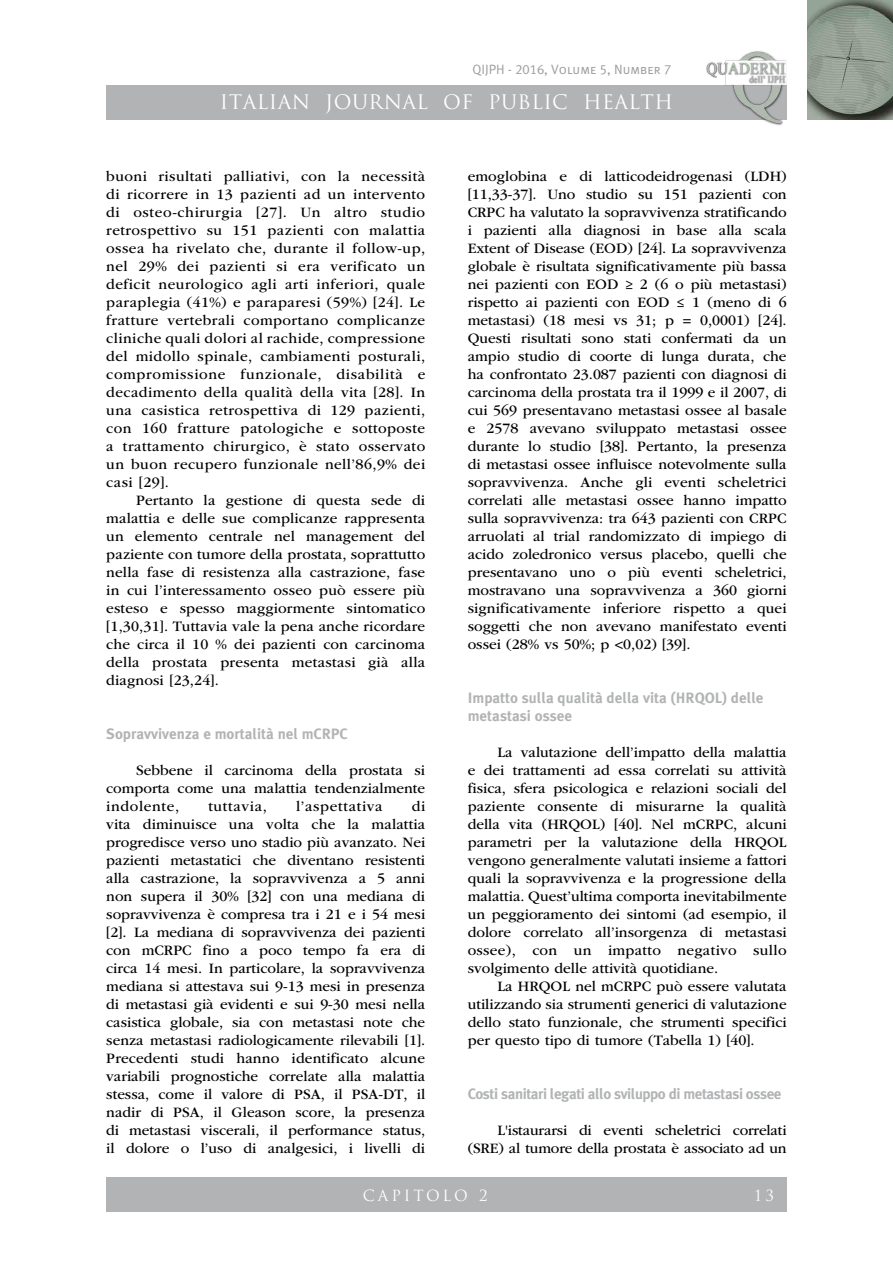
<style>
.page{position:relative;width:893px;height:1263px;background:#fff}
.page>*{position:absolute;margin:0;border:0;box-sizing:border-box;transform-origin:0 0}
.t1{font:19.5px "Trajan Pro";letter-spacing:.02em;color:#fff}
.t2{font:15px/18px "ITC Garamond Std";color:#000;text-align:justify}
.t3{font:700 15px/18px "Meta Plus";color:#b1b3b4}
.t4{font:700 15px "Meta Plus";letter-spacing:-.03em;color:#b1b3b4}
.t5{font:15px "ITC Garamond Std";letter-spacing:.045em;color:#000}
.t6{font:15px "Trajan Pro";letter-spacing:.19em;color:#fff}
.t7{font:13.5px "Meta Plus Normal Caps";color:#9c9e9f}
</style>
<div class="page">
<img style="left:808px;top:0;width:85px;height:119px">
<div style="left:106px;top:85px;width:681px;height:34px;background:#b1b3b4"></div>
<img style="left:701px;top:51px;width:86px;height:75px">
<div style="left:742px;top:1178px;width:45px;height:34px;background:#b1b3b4"></div>
<div style="left:106px;top:1178px;width:638px;height:34px;background:#b1b3b4"></div>
<p class="t7" style="left:472px;top:62px;width:201px">QIJPH - 2016, Volume 5, Number 7</p>
<h1 class="t1" style="left:220px;top:90px;width:455px">ITALIAN JOURNAL OF PUBLIC HEALTH</h1>
<p class="t2" style="left:106px;top:167px;width:321px">buoni risultati palliativi, con la necessità di ricorrere in 13 pazienti ad un intervento di osteo-chirurgia [27]. Un altro studio retrospettivo su 151 pazienti con malattia ossea ha rivelato che, durante il follow-up, nel 29% dei pazienti si era verificato un deficit neurologico agli arti inferiori, quale paraplegia (41%) e paraparesi (59%) [24]. Le fratture vertebrali comportano complicanze cliniche quali dolori al rachide, compressione del midollo spinale, cambiamenti posturali, compromissione funzionale, disabilità e decadimento della qualità della vita [28]. In una casistica retrospettiva di 129 pazienti, con 160 fratture patologiche e sottoposte a trattamento chirurgico, è stato osservato un buon recupero funzionale nell’86,9% dei casi [29].</p>
<p class="t2" style="left:106px;top:491px;width:321px;text-indent:30px">Pertanto la gestione di questa sede di malattia e delle sue complicanze rappresenta un elemento centrale nel management del paziente con tumore della prostata, soprattutto nella fase di resistenza alla castrazione, fase in cui l’interessamento osseo può essere più esteso e spesso maggiormente sintomatico [1,30,31]. Tuttavia vale la pena anche ricordare che circa il 10 % dei pazienti con carcinoma della prostata presenta metastasi già alla diagnosi [23,24].</p>
<p class="t3" style="left:106px;top:724px;width:243px">Sopravvivenza e mortalità nel mCRPC</p>
<p class="t2" style="left:106px;top:761px;width:320px;text-indent:30px">Sebbene il carcinoma della prostata si comporta come una malattia tendenzialmente indolente,</p>
<p class="t2" style="left:106px;top:797px;width:321px;text-indent:305px">di vita diminuisce una volta che la malattia progredisce verso uno stadio più avanzato. Nei pazienti metastatici che diventano resistenti alla castrazione, la sopravvivenza a 5 anni non supera il 30% [32] con una mediana di sopravvivenza è compresa tra i 21 e i 54 mesi [2]. La mediana di sopravvivenza dei pazienti con mCRPC fino a poco tempo fa era di circa 14 mesi. In particolare, la sopravvivenza mediana si attestava sui 9-13 mesi in presenza di metastasi già evidenti e sui 9-30 mesi nella casistica globale, sia con metastasi note che senza metastasi radiologicamente rilevabili [1].<br>Precedenti studi hanno identificato alcune variabili prognostiche correlate alla malattia stessa, come il valore di PSA, il PSA-DT, il nadir di PSA, il Gleason score, la presenza di metastasi viscerali, il performance status, il dolore o l’uso di analgesici, i livelli di</p>
<p class="t5" style="left:208px;top:798px;width:60px">tuttavia,</p>
<p class="t5" style="left:296px;top:798px;width:88px">l’aspettativa</p>
<p class="t2" style="left:468px;top:167px;width:321px">emoglobina e di latticodeidrogenasi (LDH) [11,33-37]. Uno studio su 151 pazienti con CRPC ha valutato la sopravvivenza stratificando i pazienti alla diagnosi in base alla scala Extent of Disease (EOD) [24]. La sopravvivenza globale è risultata significativamente più bassa nei pazienti con EOD ≥ 2 (6 o più metastasi) rispetto ai pazienti con EOD ≤ 1 (meno di 6 metastasi) (18 mesi vs 31; p = 0,0001) [24].<br>Questi risultati sono stati confermati da un ampio studio di coorte di lunga durata, che ha confrontato 23.087 pazienti con diagnosi di carcinoma della prostata tra il 1999 e il 2007, di cui 569 presentavano metastasi ossee al basale e 2578 avevano sviluppato metastasi ossee durante lo studio [38]. Pertanto, la presenza di metastasi ossee influisce notevolmente sulla sopravvivenza. Anche gli eventi scheletrici correlati alle metastasi ossee hanno impatto sulla sopravvivenza: tra 643 pazienti con CRPC arruolati al trial randomizzato di impiego di acido zoledronico versus placebo, quelli che presentavano uno o più eventi scheletrici, mostravano una sopravvivenza a 360 giorni significativamente inferiore rispetto a quei soggetti che non avevano manifestato eventi ossei (28% vs 50%; p &lt;0,02) [39].</p>
<p class="t3" style="left:468px;top:688px;width:297px">Impatto sulla qualità della vita (HRQOL) delle metastasi ossee</p>
<p class="t2" style="left:468px;top:743px;width:320px;text-indent:30px">La valutazione dell’impatto della malattia e dei trattamenti ad essa correlati su attività fisica, sfera psicologica e relazioni sociali del paziente consente di misurarne la qualità della vita (HRQOL) [40]. Nel mCRPC, alcuni parametri per la valutazione della HRQOL vengono generalmente valutati insieme a fattori quali la sopravvivenza e la progressione della malattia. Quest’ultima comporta inevitabilmente un peggioramento dei sintomi (ad esempio, il dolore correlato all’insorgenza di metastasi ossee), con un impatto negativo sullo svolgimento delle attività quotidiane.</p>
<p class="t2" style="left:468px;top:977px;width:320px;text-indent:30px">La HRQOL nel mCRPC può essere valutata utilizzando sia strumenti generici di valutazione dello stato funzionale, che strumenti specifici per questo tipo di tumore (Tabella 1) [40].</p>
<p class="t4" style="left:468px;top:1085px;width:315px">Costi sanitari legati allo sviluppo di metastasi ossee</p>
<p class="t2" style="left:468px;top:1121px;width:320px;text-align:right">L'istaurarsi di eventi scheletrici correlati (SRE) al tumore della prostata è associato ad un</p>
<p class="t6" style="left:363px;top:1185px;width:126px">CAPITOLO 2</p>
<p class="t6" style="left:754px;top:1185px;width:22px">13</p>
</div>
